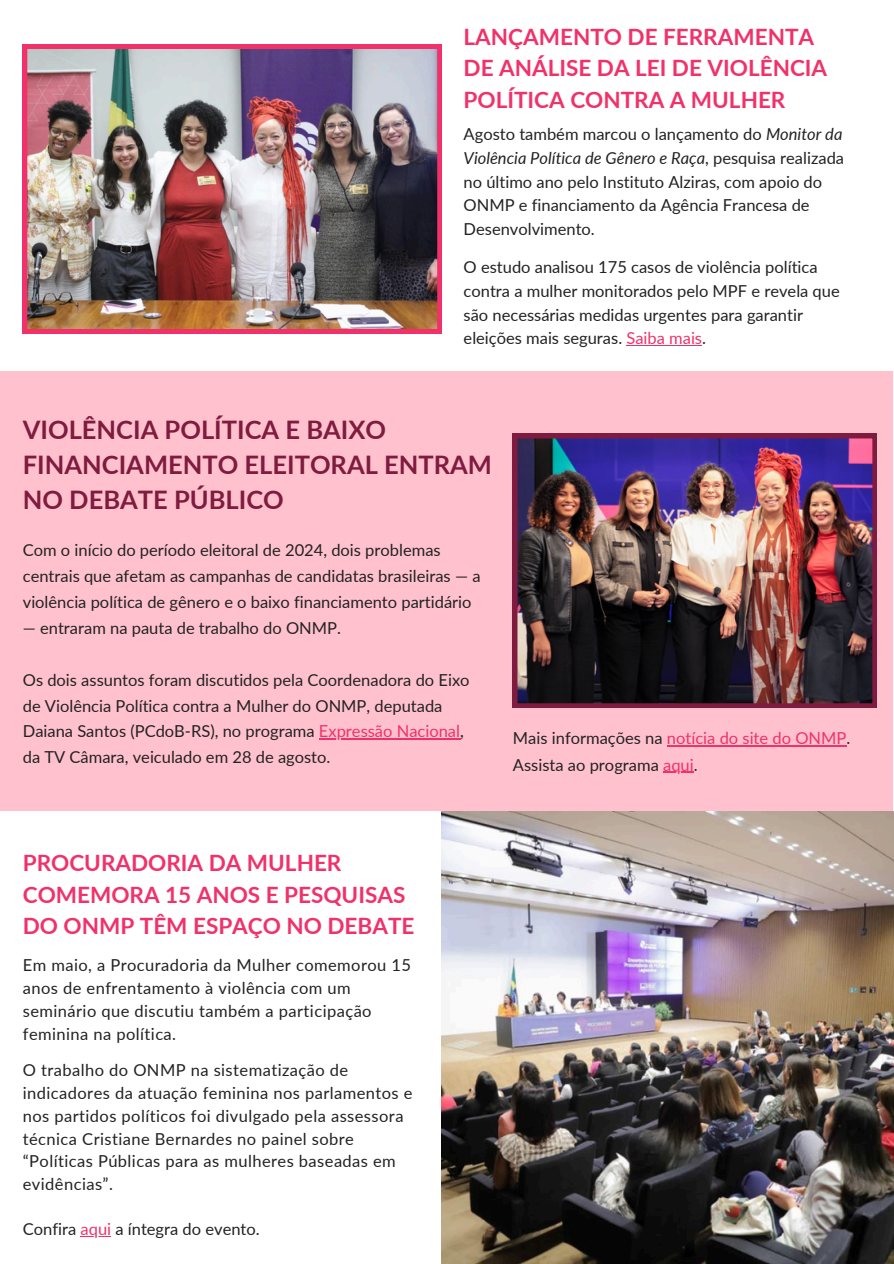
<style>
.page{position:relative;width:894px;height:1264px;background:#fff}
.page>*{position:absolute;margin:0;border:0;box-sizing:border-box;transform-origin:0 0}
.t1{font:700 25.5px/34.8px "Lato";color:#801b40}
.t2{font:700 22.5px/31.5px "Lato";color:#f13169}
.t3{font:16.5px/23.7px "Lato";color:#222}
.t4{font:16.5px/22.8px "Lato";letter-spacing:.025em;color:#222}
.s1{font-style:italic}
.s2{color:#f13169}
</style>
<div class="page">
<img style="left:23px;top:44px;width:418px;height:289px">
<hr style="left:626px;top:345px;width:76px;height:1px;background:#f13169">
<img style="left:441px;top:811px;width:452px;height:452px">
<hr style="left:81px;top:1235px;width:30px;height:1px;background:#f13169">
<div style="left:0;top:371px;width:892px;height:440px;background:#ffc1cd"></div>
<img style="left:513px;top:434px;width:363px;height:273px">
<hr style="left:319px;top:738px;width:141px;height:1px;background:#f13169">
<hr style="left:666px;top:745px;width:180px;height:1px;background:#f13169">
<hr style="left:663px;top:771px;width:30px;height:2px;background:#f13169">
<h2 class="t2" style="left:463px;top:20px;width:365px">LANÇAMENTO DE FERRAMENTA<br>DE ANÁLISE DA LEI DE VIOLÊNCIA<br>POLÍTICA CONTRA A MULHER</h2>
<p class="t3" style="left:463px;top:122px;width:382px">Agosto também marcou o lançamento do <span class="s1">Monitor da Violência Política de Gênero e Raça</span>, pesquisa realizada no último ano pelo Instituto Alziras, com apoio do ONMP e financiamento da Agência Francesa de Desenvolvimento.</p>
<p class="t3" style="left:463px;top:255px;width:377px">O estudo analisou 175 casos de violência política contra a mulher monitorados pelo MPF e revela que são necessárias medidas urgentes para garantir eleições mais seguras. <span class="s2">Saiba mais</span>.</p>
<p class="t1" style="left:23px;top:412px;width:470px">VIOLÊNCIA POLÍTICA E BAIXO<br>FINANCIAMENTO ELEITORAL ENTRAM<br>NO DEBATE PÚBLICO</p>
<p class="t3" style="left:23px;top:537px;width:459px;line-height:25.8px">Com o início do período eleitoral de 2024, dois problemas centrais que afetam as campanhas de candidatas brasileiras — a violência política de gênero e o baixo financiamento partidário</p>
<p class="t3" style="left:23px;top:615px;width:319px">— entraram na pauta de trabalho do ONMP.</p>
<p class="t3" style="left:23px;top:666px;width:448px;line-height:25.8px">Os dois assuntos foram discutidos pela Coordenadora do Eixo de Violência Política contra a Mulher do ONMP, deputada<br>Daiana Santos (PCdoB-RS), no programa <span class="s2">Expressão Nacional</span>,</p>
<p class="t3" style="left:23px;top:745px;width:309px">da TV Câmara, veiculado em 28 de agosto.</p>
<p class="t3" style="left:513px;top:724px;width:339px;line-height:26.2px">Mais informações na <span class="s2">notícia do site do ONMP</span>.<br>Assista ao programa <span class="s2">aqui</span>.</p>
<p class="t2" style="left:23px;top:846px;width:393px">PROCURADORIA DA MULHER<br>COMEMORA 15 ANOS E PESQUISAS<br>DO ONMP TÊM ESPAÇO NO DEBATE</p>
<p class="t4" style="left:23px;top:953px;width:389px">Em maio, a Procuradoria da Mulher comemorou 15 anos de enfrentamento à violência com um seminário que discutiu também a participação feminina na política.</p>
<p class="t4" style="left:23px;top:1058px;width:391px">O trabalho do ONMP na sistematização de indicadores da atuação feminina nos parlamentos e nos partidos políticos foi divulgado pela assessora técnica Cristiane Bernardes no painel sobre “Políticas Públicas para as mulheres baseadas em evidências”.</p>
<p class="t3" style="left:23px;top:1216px;width:238px">Confira <span class="s2">aqui</span> a íntegra do evento.</p>
</div>
